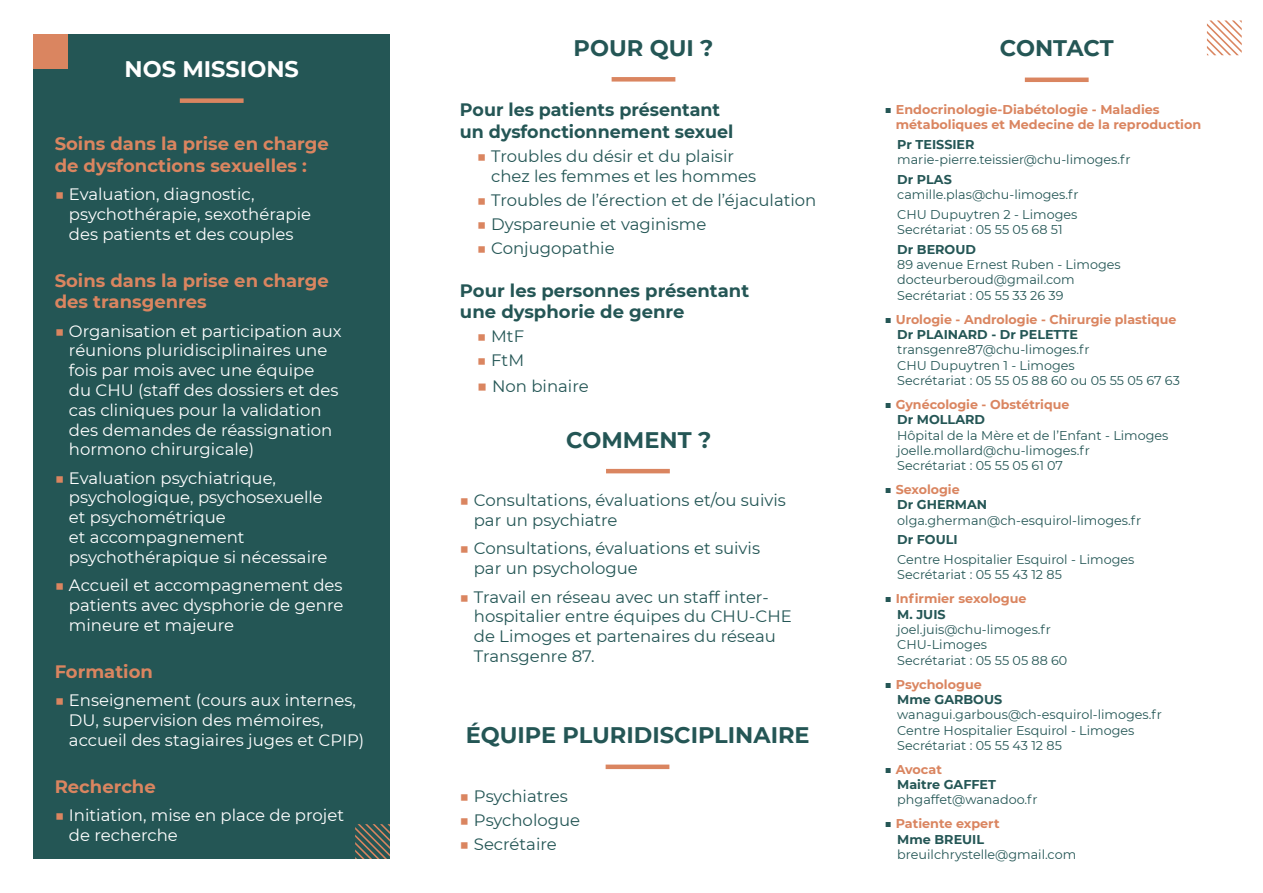
<style>
.page{position:relative;width:1263px;height:893px;background:#fff}
.page>*{position:absolute;margin:0;border:0;box-sizing:border-box;transform-origin:0 0}
.t1{font:700 22.5px "Montserrat";color:#245655}
.t2{font:700 22.5px "Montserrat";color:#fff}
.t3{font:700 18px/21.6px "Montserrat";color:#da8560}
.t4{font:700 18px/21.6px "Montserrat";color:#245655}
.t5{font:16.5px/19.8px "Montserrat";color:#fff}
.t6{font:16.5px/19.8px "Montserrat";color:#245655}
.t7{font:12.75px/15.3px "Montserrat";color:#245655}
.t8{font:700 12.75px/15.3px "Montserrat";color:#da8560}
.t9{font:700 12.75px/15.3px "Montserrat";color:#245655}
.s1{color:#da8560}
.s2{font-size:18px;color:#da8560}
.s3{color:#245655}
</style>
<div class="page">
<div style="left:33px;top:34px;width:357px;height:825px;background:#245655"></div>
<hr style="left:606px;top:765px;width:63px;height:4px;background:#da8560">
<div style="left:612px;top:77px;width:63px;height:5px;background:#da8560"></div>
<hr style="left:1025px;top:78px;width:64px;height:4px;background:#da8560">
<hr style="left:606px;top:469px;width:64px;height:4px;background:#da8560">
<div style="left:33px;top:34px;width:34px;height:34px;background:#da8560"></div>
<svg style="left:1207px;top:20px;width:35px;height:35px"></svg>
<svg style="left:355px;top:824px;width:35px;height:35px"></svg>
<div style="left:180px;top:98px;width:64px;height:5px;background:#da8560"></div>
<h1 class="t2" style="left:124px;top:53px;width:176px">NOS MISSIONS</h1>
<h2 class="t3" style="left:55px;top:132px;width:276px">Soins dans la prise en charge de dysfonctions sexuelles :</h2>
<p class="t5" style="left:69px;top:184px;width:244px;text-indent:-14px"><span class="s1">■</span> Evaluation, diagnostic, psychothérapie, sexothérapie des patients et des couples</p>
<h2 class="t3" style="left:55px;top:269px;width:276px">Soins dans la prise en charge des transgenres</h2>
<p class="t5" style="left:69px;top:320px;width:274px;text-indent:-14px"><span class="s1">■</span> Organisation et participation aux réunions pluridisciplinaires une fois par mois avec une équipe<br>du CHU (staff des dossiers et des cas cliniques pour la validation des demandes de réassignation hormono chirurgicale)</p>
<p class="t5" style="left:69px;top:467px;width:260px;text-indent:-14px"><span class="s1">■</span> Evaluation psychiatrique, psychologique, psychosexuelle et psychométrique<br>et accompagnement psychothérapique si nécessaire</p>
<p class="t5" style="left:69px;top:575px;width:276px;text-align:justify;text-indent:-14px"><span class="s1">■</span> Accueil et accompagnement des patients avec dysphorie de genre mineure et majeure</p>
<h2 class="t3" style="left:55px;top:660px;width:100px">Formation</h2>
<p class="t5" style="left:69px;top:690px;width:297px;text-indent:-14px"><span class="s1">■</span> Enseignement (cours aux internes,<br>DU, supervision des mémoires, accueil des stagiaires juges et CPIP)</p>
<h2 class="t3" style="left:55px;top:775px;width:103px">Recherche</h2>
<p class="t5" style="left:69px;top:805px;width:277px;text-indent:-14px"><span class="s1">■</span> Initiation, mise en place de projet de recherche</p>
<h1 class="t1" style="left:574px;top:32px;width:141px">POUR QUI ?</h1>
<h2 class="t4" style="left:460px;top:98px;width:275px">Pour les patients présentant un dysfonctionnement sexuel</h2>
<p class="t6" style="left:491px;top:145px;width:267px;text-indent:-14px"><span class="s1">■</span> Troubles du désir et du plaisir chez les femmes et les hommes</p>
<p class="t6" style="left:477px;top:189px;width:341px"><span class="s1">■</span> Troubles de l’érection et de l’éjaculation</p>
<p class="t6" style="left:477px;top:213px;width:231px"><span class="s1">■</span> Dyspareunie et vaginisme</p>
<p class="t6" style="left:477px;top:237px;width:139px"><span class="s1">■</span> Conjugopathie</p>
<h2 class="t4" style="left:460px;top:278px;width:291px">Pour les personnes présentant une dysphorie de genre</h2>
<p class="t6" style="left:477px;top:326px;width:49px"><span class="s1">■</span> MtF</p>
<p class="t6" style="left:477px;top:350px;width:49px"><span class="s1">■</span> FtM</p>
<p class="t6" style="left:477px;top:376px;width:113px"><span class="s2">■</span> Non binaire</p>
<h1 class="t1" style="left:566px;top:423px;width:146px">COMMENT ?</h1>
<p class="t6" style="left:474px;top:490px;width:314px;text-indent:-14px"><span class="s1">■</span> Consultations, évaluations et/ou suivis par un psychiatre</p>
<p class="t6" style="left:474px;top:538px;width:288px;text-indent:-14px"><span class="s1">■</span> Consultations, évaluations et suivis par un psychologue</p>
<p class="t6" style="left:474px;top:586px;width:319px;text-indent:-14px"><span class="s1">■</span> Travail en réseau avec un staff inter&shy;hospitalier entre équipes du CHU-CHE de Limoges et partenaires du réseau<br>Transgenre 87.</p>
<h1 class="t1" style="left:466px;top:719px;width:345px">ÉQUIPE PLURIDISCIPLINAIRE</h1>
<p class="t6" style="left:460px;top:786px;width:110px"><span class="s1">■</span> Psychiatres</p>
<p class="t6" style="left:460px;top:810px;width:122px"><span class="s1">■</span> Psychologue</p>
<p class="t6" style="left:460px;top:834px;width:99px"><span class="s1">■</span> Secrétaire</p>
<h1 class="t1" style="left:1000px;top:32px;width:115px">CONTACT</h1>
<p class="t8" style="left:896px;top:101px;width:307px;text-indent:-11px"><span class="s3">■</span> Endocrinologie-Diabétologie - Maladies métaboliques et Medecine de la reproduction</p>
<p class="t9" style="left:897px;top:136px;width:79px">Pr TEISSIER</p>
<p class="t7" style="left:897px;top:152px;width:235px">marie-pierre.teissier@chu-limoges.fr</p>
<p class="t9" style="left:897px;top:171px;width:56px">Dr PLAS</p>
<p class="t7" style="left:897px;top:184px;width:183px;line-height:19.6px">camille.plas@chu-limoges.fr<br>CHU Dupuytren 2 - Limoges</p>
<p class="t7" style="left:897px;top:222px;width:167px">Secrétariat : 05 55 05 68 51</p>
<p class="t9" style="left:897px;top:241px;width:80px">Dr BEROUD</p>
<p class="t7" style="left:897px;top:256px;width:225px">89 avenue Ernest Ruben - Limoges docteurberoud@gmail.com<br>Secrétariat : 05 55 33 26 39</p>
<p class="t8" style="left:897px;top:311px;width:281px;text-indent:-13px"><span class="s3">■</span> Urologie - Andrologie - Chirurgie plastique<br><span class="s3">Dr PLAINARD - Dr PELETTE</span></p>
<p class="t7" style="left:897px;top:342px;width:284px">transgenre87@chu-limoges.fr<br>CHU Dupuytren 1 - Limoges<br>Secrétariat : 05 55 05 88 60 ou 05 55 05 67 63</p>
<p class="t8" style="left:897px;top:396px;width:174px;text-indent:-13px"><span class="s3">■</span> Gynécologie - Obstétrique<br><span class="s3">Dr MOLLARD</span></p>
<p class="t7" style="left:897px;top:427px;width:273px">Hôpital de la Mère et de l’Enfant - Limoges joelle.mollard@chu-limoges.fr<br>Secrétariat : 05 55 05 61 07</p>
<p class="t9" style="left:897px;top:481px;width:91px;text-indent:-13px">■ <span class="s1">Sexologie<br></span>Dr GHERMAN</p>
<p class="t7" style="left:897px;top:512px;width:245px">olga.gherman@ch-esquirol-limoges.fr</p>
<p class="t9" style="left:897px;top:532px;width:62px">Dr FOULI</p>
<p class="t7" style="left:897px;top:551px;width:239px">Centre Hospitalier Esquirol - Limoges<br>Secrétariat : 05 55 43 12 85</p>
<p class="t8" style="left:897px;top:590px;width:131px;text-indent:-13px"><span class="s3">■</span> Infirmier sexologue<br><span class="s3">M. JUIS</span></p>
<p class="t7" style="left:897px;top:621px;width:172px">joel.juis@chu-limoges.fr<br>CHU-Limoges<br>Secrétariat : 05 55 05 88 60</p>
<p class="t9" style="left:897px;top:676px;width:106px;text-indent:-13px">■ <span class="s1">Psychologue<br></span>Mme GARBOUS</p>
<p class="t7" style="left:897px;top:707px;width:266px">wanagui.garbous@ch-esquirol-limoges.fr<br>Centre Hospitalier Esquirol - Limoges<br>Secrétariat : 05 55 43 12 85</p>
<p class="t9" style="left:897px;top:761px;width:100px;text-indent:-13px">■ <span class="s1">Avocat<br></span>Maitre GAFFET</p>
<p class="t7" style="left:897px;top:792px;width:142px">phgaffet@wanadoo.fr</p>
<p class="t8" style="left:884px;top:815px;width:117px;text-align:center"><span class="s3">■</span> Patiente expert<br><span class="s3">Mme BREUIL</span></p>
<p class="t7" style="left:897px;top:846px;width:180px">breuilchrystelle@gmail.com</p>
</div>
